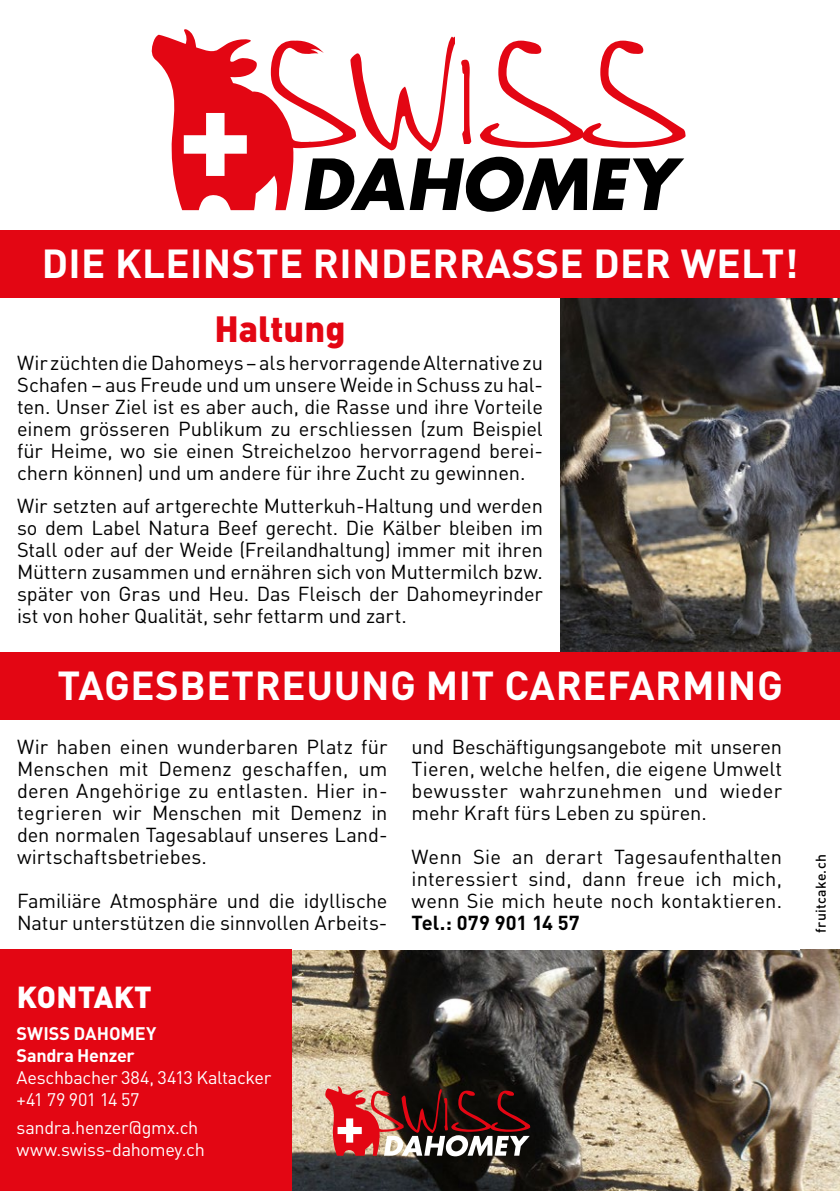
<style>
.page{position:relative;width:840px;height:1191px;background:#fff}
.page>*{position:absolute;margin:0;border:0;box-sizing:border-box;transform-origin:0 0}
.t1{font:700 40px "DIN Pro";letter-spacing:.01em;color:#fff}
.t2{font:900 36px "DIN Pro";color:#e30613}
.t3{font:900 30px "DIN Pro";letter-spacing:.01em;color:#fff}
.t4{font:20px/22px "DIN Pro";letter-spacing:-.005em;color:#000;text-align:justify}
.t5{font:700 20px "DIN Pro";letter-spacing:.01em;color:#000}
.t6{font:18px/22px "DIN Pro";letter-spacing:-.02em;color:#fff}
.t7{font:700 18px/22px "DIN Pro";letter-spacing:-.01em;color:#fff}
.t8{font:500 14px "DIN Pro";letter-spacing:.025em;color:#000}
</style>
<div class="page">
<img style="left:291px;top:950px;width:548px;height:241px">
<div style="left:0;top:950px;width:291px;height:241px;background:#e30613"></div>
<img style="left:560px;top:298px;width:279px;height:354px">
<svg style="left:325px;top:1085px;width:205px;height:71px;background:#7c4441"></svg>
<svg style="left:152px;top:29px;width:533px;height:183px"></svg>
<div style="left:0;top:230px;width:839px;height:68px;background:#e30613"></div>
<div style="left:0;top:652px;width:839px;height:67px;background:#e30613"></div>
<h1 class="t1" style="left:42px;top:236px;width:757px">DIE KLEINSTE RINDERRASSE DER WELT!</h1>
<h2 class="t2" style="left:214px;top:305px;width:133px">Haltung</h2>
<p class="t4" style="left:17px;top:351px;width:527px">Wir züchten die Dahomeys – als hervorragende Alternative zu Schafen – aus Freude und um unsere Weide in Schuss zu hal&shy;ten. Unser Ziel ist es aber auch, die Rasse und ihre Vorteile einem grösseren Publikum zu erschliessen (zum Beispiel für Heime, wo sie einen Streichelzoo hervorragend berei&shy;chern können) und um andere für ihre Zucht zu gewinnen.</p>
<p class="t4" style="left:17px;top:494px;width:527px">Wir setzten auf artgerechte Mutterkuh-Haltung und werden so dem Label Natura Beef gerecht. Die Kälber bleiben im Stall oder auf der Weide (Freilandhaltung) immer mit ihren Müttern zusammen und ernähren sich von Muttermilch bzw. später von Gras und Heu. Das Fleisch der Dahomeyrinder ist von hoher Qualität, sehr fettarm und zart.</p>
<h1 class="t1" style="left:57px;top:658px;width:726px">TAGESBETREUUNG MIT CAREFARMING</h1>
<p class="t4" style="left:17px;top:735px;width:372px">Wir haben einen wunderbaren Platz für Menschen mit Demenz geschaffen, um deren Angehörige zu entlasten. Hier in&shy;tegrieren wir Menschen mit Demenz in den normalen Tagesablauf unseres Land&shy;wirtschaftsbetriebes.</p>
<p class="t4" style="left:17px;top:889px;width:372px">Familiäre Atmosphäre und die idyllische<br>Natur unterstützen die sinnvollen Arbeits-</p>
<p class="t4" style="left:411px;top:735px;width:372px">und Beschäftigungsangebote mit unseren Tieren, welche helfen, die eigene Umwelt bewusster wahrzunehmen und wieder mehr Kraft fürs Leben zu spüren.</p>
<p class="t4" style="left:411px;top:845px;width:372px">Wenn Sie an derart Tagesaufenthalten interessiert sind, dann freue ich mich, wenn Sie mich heute noch kontaktieren.</p>
<p class="t5" style="left:411px;top:909px;width:169px">Tel.: 079 901 14 57</p>
<p class="t8" style="left:810px;top:933px;width:80px;rotate:-90deg">fruitcake.ch</p>
<h3 class="t3" style="left:17px;top:976px;width:136px">KONTAKT</h3>
<p class="t7" style="left:17px;top:1021px;width:141px">SWISS DAHOMEY<br>Sandra Henzer</p>
<p class="t6" style="left:17px;top:1065px;width:256px">Aeschbacher 384, 3413 Kaltacker +41 79 901 14 57</p>
<p class="t6" style="left:17px;top:1115px;width:189px">sandra.henzer@gmx.ch www.swiss-dahomey.ch</p>
</div>
